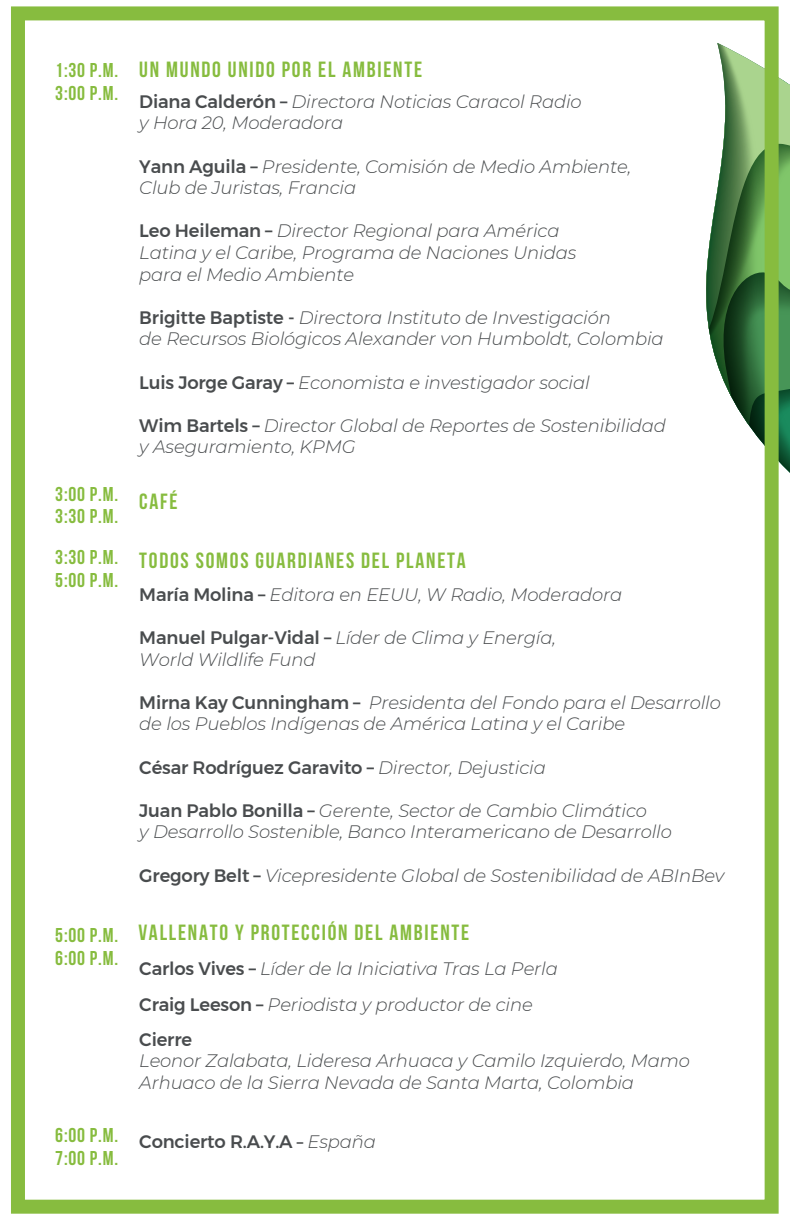
<style>
.page{position:relative;width:790px;height:1224px;background:#fff}
.page>*{position:absolute;margin:0;border:0;box-sizing:border-box;transform-origin:0 0}
.t1{font:22px "Bebas Neue";letter-spacing:.08em;color:#87bc3f}
.t2{font:20px/22.8px "Bebas Neue";letter-spacing:.04em;color:#87bc3f}
.t3{font:italic 300 18px/21.6px "Montserrat";letter-spacing:-.01em;color:#494c4e}
.t4{font:500 18px "Montserrat";letter-spacing:-.01em;color:#494c4e}
.s1{font-weight:500;font-style:normal}
.s2{font-weight:300;font-style:italic}
.s3{font-size:16px}
</style>
<div class="page">
<svg style="left:706px;top:43px;width:84px;height:430px"></svg>
<div style="left:11px;top:6px;width:768px;height:1208px;border:14px solid #87bc3f"></div>
<p class="t2" style="left:55px;top:59px;width:64px">1:30 P.M.<br>3:00 P.M.</p>
<p class="t2" style="left:55px;top:482px;width:64px">3:00 P.M.<br>3:30 P.M.</p>
<p class="t2" style="left:55px;top:545px;width:64px">3:30 P.M.<br>5:00 P.M.</p>
<p class="t2" style="left:55px;top:923px;width:64px">5:00 P.M.<br>6:00 P.M.</p>
<p class="t2" style="left:55px;top:1123px;width:64px">6:00 P.M.<br>7:00 P.M.</p>
<p class="t1" style="left:139px;top:57px;width:284px">UN MUNDO UNIDO POR EL AMBIENTE</p>
<p class="t3" style="left:139px;top:90px;width:444px"><span class="s1">Diana Calderón –</span> Directora Noticias Caracol Radio y Hora 20, Moderadora</p>
<p class="t3" style="left:139px;top:155px;width:494px"><span class="s1">Yann Aguila –</span> Presidente, Comisión de Medio Ambiente,<br>Club de Juristas, Francia</p>
<p class="t3" style="left:139px;top:220px;width:439px"><span class="s1">Leo Heileman –</span> Director Regional para América<br>Latina y el Caribe, Programa de Naciones Unidas para el Medio Ambiente</p>
<p class="t3" style="left:139px;top:306px;width:526px"><span class="s1">Brigitte Baptiste -</span> Directora Instituto de Investigación<br>de Recursos Biológicos Alexander von Humboldt, Colombia</p>
<p class="t3" style="left:139px;top:371px;width:452px"><span class="s1">Luis Jorge Garay –</span> Economista e investigador social</p>
<p class="t3" style="left:139px;top:414px;width:528px"><span class="s1">Wim Bartels –</span> Director Global de Reportes de Sostenibilidad y Aseguramiento, KPMG</p>
<p class="t1" style="left:139px;top:490px;width:40px">CAFÉ</p>
<p class="t1" style="left:139px;top:548px;width:328px">TODOS SOMOS GUARDIANES DEL PLANETA</p>
<p class="t3" style="left:139px;top:583px;width:484px"><span class="s1">María Molina –</span> Editora en EEUU, W Radio, Moderadora</p>
<p class="t3" style="left:139px;top:626px;width:418px"><span class="s1">Manuel Pulgar-Vidal –</span> Líder de Clima y Energía,<br>World Wildlife Fund</p>
<p class="t3" style="left:139px;top:691px;width:583px"><span class="s1">Mirna Kay Cunningham –</span> Presidenta del Fondo para el Desarrollo de los Pueblos Indígenas de América Latina y el Caribe</p>
<p class="t4" style="left:139px;top:753px;width:408px">César Rodríguez Garavito – <span class="s2">Director, Dejusticia</span></p>
<p class="t3" style="left:139px;top:799px;width:534px"><span class="s1">Juan Pablo Bonilla –</span> Gerente, Sector de Cambio Climático<br>y Desarrollo Sostenible, Banco Interamericano de Desarrollo</p>
<p class="t3" style="left:139px;top:864px;width:587px"><span class="s1">Gregory Belt –</span> Vicepresidente Global de Sostenibilidad de ABInBev</p>
<p class="t1" style="left:138px;top:920px;width:332px">VALLENATO Y PROTECCIÓN DEL AMBIENTE</p>
<p class="t3" style="left:139px;top:951px;width:420px;line-height:35.2px"><span class="s1">Carlos Vives –</span> Líder de la Iniciativa Tras La Perla<br><span class="s1">Craig Leeson –</span> Periodista y productor de cine<br><span class="s1">Cierre</span></p>
<p class="t3" style="left:139px;top:1050px;width:552px">Leonor Zalabata, Lideresa Arhuaca y Camilo Izquierdo, Mamo<br>Arhuaco de la Sierra Nevada de Santa Marta, Colombia</p>
<p class="t4" style="left:139px;top:1127px;width:238px">Concierto R.A.Y.A <span class="s3">–</span> <span class="s2">España</span></p>
</div>
